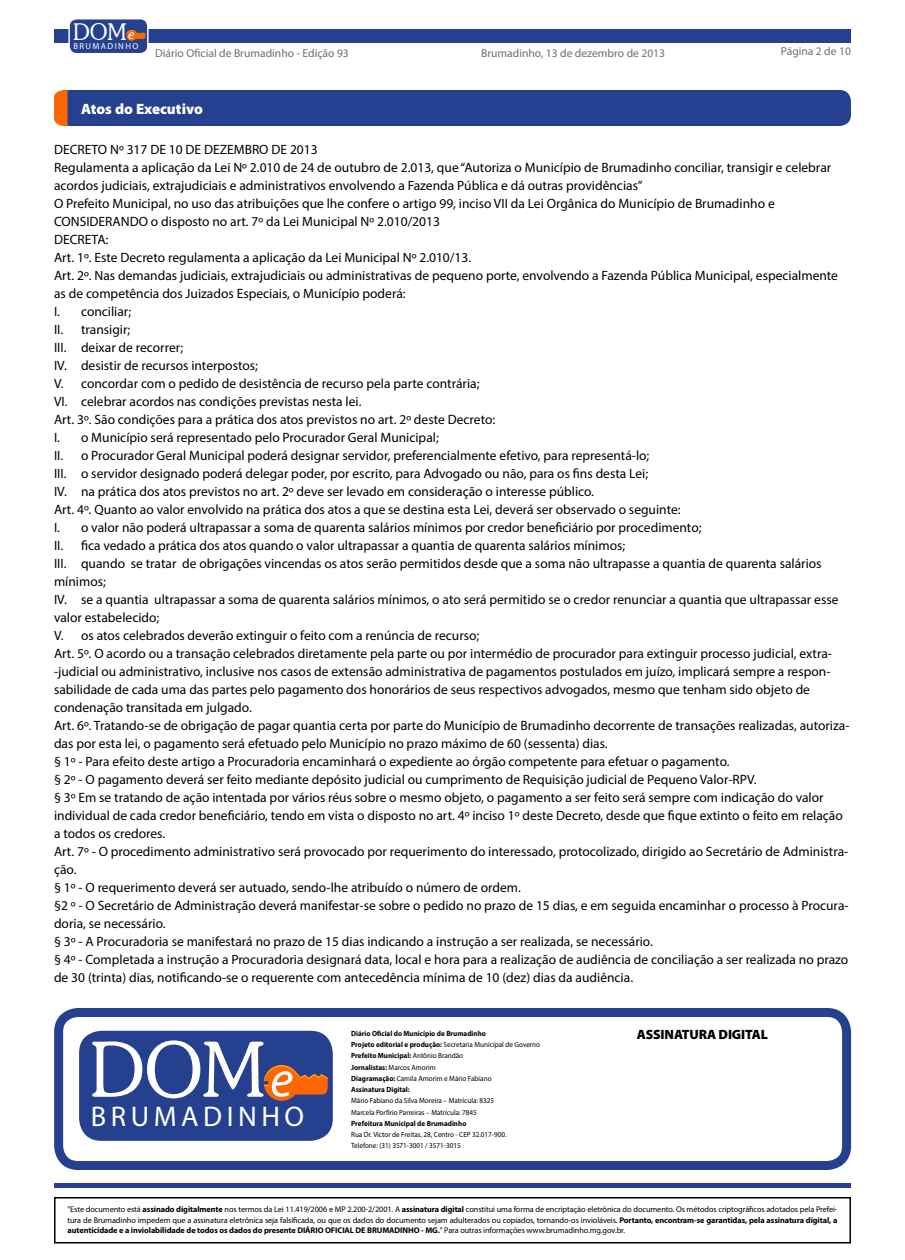
<style>
.page{position:relative;width:905px;height:1260px;background:#fff}
.page>*{position:absolute;margin:0;border:0;box-sizing:border-box;transform-origin:0 0}
.t1{font:300 76.35px "Souvenir IT Cby BT";color:#fff}
.t2{font:28.5px "Myriad Pro";letter-spacing:.16em;color:#fff}
.t3{font:300 23.25px "Souvenir IT Cby BT";color:#fff}
.t4{font:900 15px "Myriad Pro";color:#fff}
.t5{font:13.5px/18px "Myriad Pro";color:#000}
.t6{font:900 13.5px "Myriad Pro";letter-spacing:-.01em;color:#000}
.t7{font:11.55px "Myriad Pro";color:#6d6e71}
.t8{font:8.7px "Myriad Pro";letter-spacing:.16em;color:#fff}
.t9{font:8.25px/10.5px "Myriad Pro";letter-spacing:-.01em;color:#000;text-align:justify}
.t10{font:700 7.5px/11.2px "Myriad Pro";color:#000;scale:.95 1}
.t11{font:7.5px/11.2px "Myriad Pro";color:#000;scale:.95 1}
.s1{font-weight:400}
.s2{font-weight:700}
</style>
<div class="page">
<div style="left:54px;top:29px;width:796px;height:14px;background:#25408f"></div>
<hr style="left:55px;top:1184px;width:795px;height:4px;background:#25408f">
<div style="left:54px;top:1197px;width:796px;height:47px;border:2px solid #000"></div>
<div style="left:69px;top:19px;width:79px;height:35px;background:#25408f;border-radius:8px"></div>
<div style="left:68px;top:18px;width:80px;height:36px;border:1px solid #fff;border-radius:8px"></div>
<svg style="left:126px;top:30px;width:20px;height:11px"></svg>
<div style="left:54px;top:1008px;width:797px;height:162px;border:9px solid #25408f;border-radius:20px"></div>
<div style="left:77px;top:1028px;width:258px;height:115px;background:#25408f;border-radius:25px"></div>
<div style="left:74px;top:1026px;width:263px;height:120px;border:5px solid #fff;border-radius:25px"></div>
<svg style="left:264px;top:1065px;width:64px;height:36px"></svg>
<div style="left:54px;top:90px;width:796px;height:36px;background:#25408f;border-radius:11px"></div>
<svg style="left:54px;top:90px;width:14px;height:36px"></svg>
<h3 class="t3" style="left:73px;top:17px;width:55px">DOM</h3>
<p class="t8" style="left:73px;top:40px;width:66px">BRUMADINHO</p>
<p class="t7" style="left:155px;top:46px;width:195px">Diário Oficial de Brumadinho - Edição 93</p>
<p class="t7" style="left:481px;top:46px;width:185px">Brumadinho, 13 de dezembro de 2013</p>
<p class="t7" style="left:781px;top:44px;width:71px">Página 2 de 10</p>
<p class="t4" style="left:81px;top:100px;width:123px">Atos do Executivo</p>
<p class="t5" style="left:54px;top:140px;width:797px">DECRETO Nº 317 DE 10 DE DEZEMBRO DE 2013<br>Regulamenta a aplicação da Lei Nº 2.010 de 24 de outubro de 2.013, que “Autoriza o Município de Brumadinho conciliar, transigir e celebrar acordos judiciais, extrajudiciais e administrativos envolvendo a Fazenda Pública e dá outras providências”<br>O Prefeito Municipal, no uso das atribuições que lhe confere o artigo 99, inciso VII da Lei Orgânica do Município de Brumadinho e CONSIDERANDO o disposto no art. 7º da Lei Municipal Nº 2.010/2013<br>DECRETA:<br>Art. 1º. Este Decreto regulamenta a aplicação da Lei Municipal Nº 2.010/13.<br>Art. 2º. Nas demandas judiciais, extrajudiciais ou administrativas de pequeno porte, envolvendo a Fazenda Pública Municipal, especialmente as de competência dos Juizados Especiais, o Município poderá:<br>I. conciliar;<br>II. transigir;<br>III. deixar de recorrer;<br>IV. desistir de recursos interpostos;<br>V. concordar com o pedido de desistência de recurso pela parte contrária;<br>VI. celebrar acordos nas condições previstas nesta lei.<br>Art. 3º. São condições para a prática dos atos previstos no art. 2º deste Decreto:<br>I. o Município será representado pelo Procurador Geral Municipal;<br>II. o Procurador Geral Municipal poderá designar servidor, preferencialmente efetivo, para representá-lo;<br>III. o servidor designado poderá delegar poder, por escrito, para Advogado ou não, para os fins desta Lei;<br>IV. na prática dos atos previstos no art. 2º deve ser levado em consideração o interesse público.<br>Art. 4º. Quanto ao valor envolvido na prática dos atos a que se destina esta Lei, deverá ser observado o seguinte:<br>I. o valor não poderá ultrapassar a soma de quarenta salários mínimos por credor beneficiário por procedimento;<br>II. fica vedado a prática dos atos quando o valor ultrapassar a quantia de quarenta salários mínimos;<br>III. quando se tratar de obrigações vincendas os atos serão permitidos desde que a soma não ultrapasse a quantia de quarenta salários mínimos;<br>IV. se a quantia ultrapassar a soma de quarenta salários mínimos, o ato será permitido se o credor renunciar a quantia que ultrapassar esse valor estabelecido;<br>V. os atos celebrados deverão extinguir o feito com a renúncia de recurso;<br>Art. 5º. O acordo ou a transação celebrados diretamente pela parte ou por intermédio de procurador para extinguir processo judicial, extra--judicial ou administrativo, inclusive nos casos de extensão administrativa de pagamentos postulados em juízo, implicará sempre a respon&shy;sabilidade de cada uma das partes pelo pagamento dos honorários de seus respectivos advogados, mesmo que tenham sido objeto de condenação transitada em julgado.<br>Art. 6º. Tratando-se de obrigação de pagar quantia certa por parte do Município de Brumadinho decorrente de transações realizadas, autoriza&shy;das por esta lei, o pagamento será efetuado pelo Município no prazo máximo de 60 (sessenta) dias.<br>§ 1º - Para efeito deste artigo a Procuradoria encaminhará o expediente ao órgão competente para efetuar o pagamento.<br>§ 2º - O pagamento deverá ser feito mediante depósito judicial ou cumprimento de Requisição judicial de Pequeno Valor-RPV.<br>§ 3º Em se tratando de ação intentada por vários réus sobre o mesmo objeto, o pagamento a ser feito será sempre com indicação do valor individual de cada credor beneficiário, tendo em vista o disposto no art. 4º inciso 1º deste Decreto, desde que fique extinto o feito em relação a todos os credores.<br>Art. 7º - O procedimento administrativo será provocado por requerimento do interessado, protocolizado, dirigido ao Secretário de Administra&shy;ção.<br>§ 1º - O requerimento deverá ser autuado, sendo-lhe atribuído o número de ordem.<br>§2 º - O Secretário de Administração deverá manifestar-se sobre o pedido no prazo de 15 dias, e em seguida encaminhar o processo à Procura&shy;doria, se necessário.<br>§ 3º - A Procuradoria se manifestará no prazo de 15 dias indicando a instrução a ser realizada, se necessário.<br>§ 4º - Completada a instrução a Procuradoria designará data, local e hora para a realização de audiência de conciliação a ser realizada no prazo de 30 (trinta) dias, notificando-se o requerente com antecedência mínima de 10 (dez) dias da audiência.</p>
<h1 class="t1" style="left:90px;top:1023px;width:177px">DOM</h1>
<h2 class="t2" style="left:91px;top:1099px;width:215px">BRUMADINHO</h2>
<p class="t10" style="left:351px;top:1027px;width:200px">Diário Oficial do Município de Brumadinho<br>Projeto editorial e produção: <span class="s1">Secretaria Municipal de Governo </span>Prefeito Municipal: <span class="s1">Antônio Brandão<br></span>Jornalistas: <span class="s1">Marcos Amorim<br></span>Diagramação: <span class="s1">Camila Amorim e Mário Fabiano<br></span>Assinatura Digital:</p>
<p class="t11" style="left:351px;top:1095px;width:152px">Mário Fabiano da Silva Moreira – Matrícula: 8325<br>Marcela Porfírio Parreiras – Matrícula: 7845</p>
<p class="t10" style="left:351px;top:1117px;width:123px">Prefeitura Municipal de Brumadinho</p>
<p class="t11" style="left:351px;top:1129px;width:165px">Rua Dr. Victor de Freitas, 28, Centro - CEP 32.017-900.<br>Telefone: (31) 3571-3001 / 3571-3015</p>
<p class="t6" style="left:636px;top:1027px;width:133px">ASSINATURA DIGITAL</p>
<p class="t9" style="left:68px;top:1204px;width:771px">"Este documento está <span class="s2">assinado digitalmente</span> nos termos da Lei 11.419/2006 e MP 2.200-2/2001. A <span class="s2">assinatura digital</span> constitui uma forma de encriptação eletrônica do documento. Os métodos criptográficos adotados pela Prefei&shy;tura de Brumadinho impedem que a assinatura eletrônica seja falsificada, ou que os dados do documento sejam adulterados ou copiados, tornando-os invioláveis. <span class="s2">Portanto, encontram-se garantidas, pela assinatura digital, a autenticidade e a inviolabilidade de todos os dados do presente DIÁRIO OFICIAL DE BRUMADINHO - MG.</span>" Para outras informações www.brumadinho.mg.gov.br.</p>
</div>
